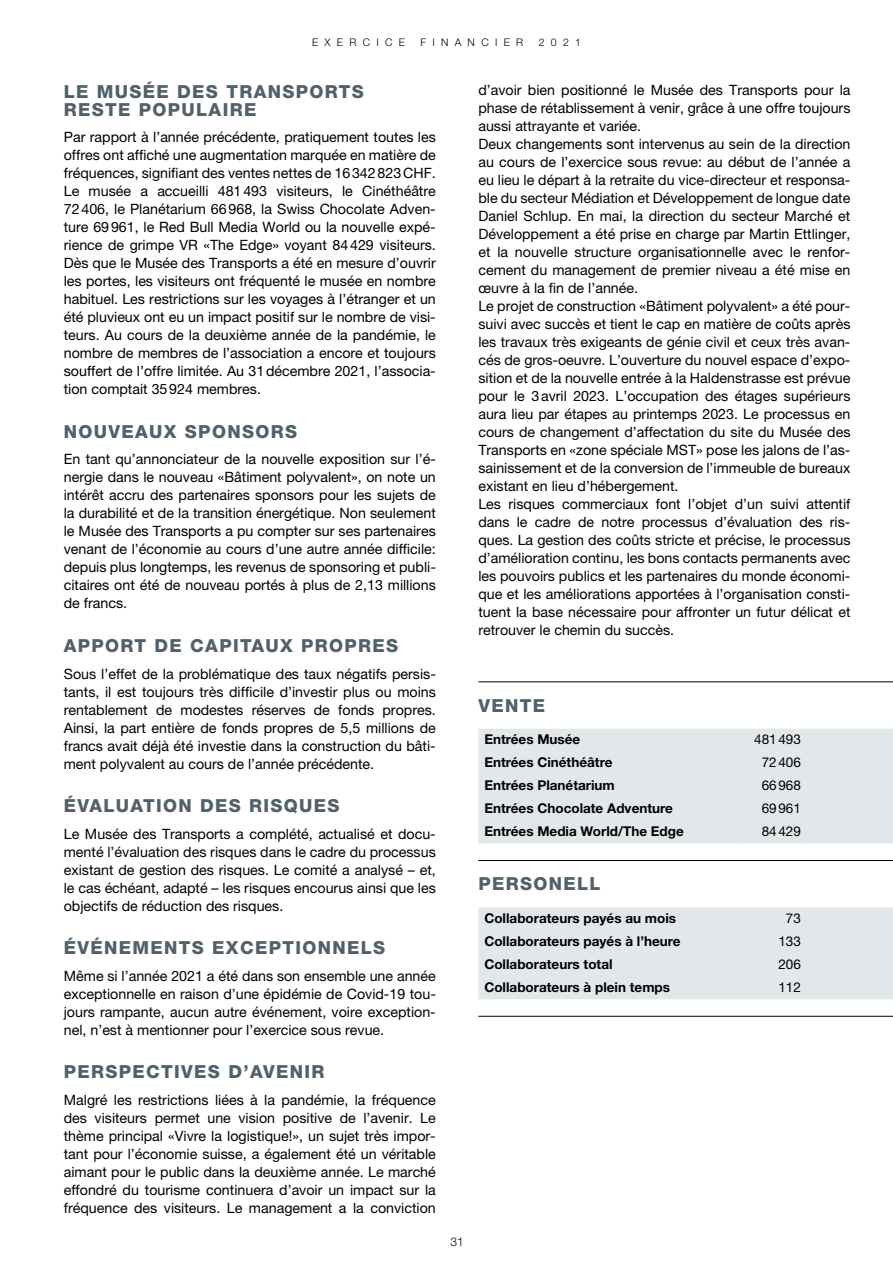
<style>
.page{position:relative;width:893px;height:1263px;background:#fff}
.page>*{position:absolute;margin:0;border:0;box-sizing:border-box;transform-origin:0 0}
.t1{font:800 18px/18px "Helvetica Neue LT Std";letter-spacing:.075em;color:#516169}
.t2{font:14.25px/18px "Helvetica Neue LT Pro";color:#000;text-align:justify}
.t3{font:700 13.5px "Helvetica Neue LT Std";color:#000}
.t4{font:13.5px "Helvetica Neue LT Pro";color:#000}
.t5{font:300 12px "Helvetica Neue LT Std";color:#000}
.t6{font:300 10.5px "Helvetica Neue LT Std";letter-spacing:.6em;color:#000}
</style>
<div class="page">
<svg style="left:478px;top:729px;width:415px;height:270px;fill:#e2e8ea"></svg>
<hr style="left:478px;top:681px;width:261px;height:1px;background:#000">
<hr style="left:739px;top:681px;width:68px;height:1px;background:#000">
<hr style="left:807px;top:681px;width:86px;height:1px;background:#000">
<hr style="left:478px;top:860px;width:261px;height:1px;background:#000">
<hr style="left:739px;top:860px;width:68px;height:1px;background:#000">
<hr style="left:807px;top:860px;width:86px;height:1px;background:#000">
<hr style="left:478px;top:1016px;width:261px;height:1px;background:#000">
<hr style="left:739px;top:1016px;width:68px;height:1px;background:#000">
<hr style="left:807px;top:1016px;width:86px;height:1px;background:#000">
<p class="t6" style="left:312px;top:36px;width:94px">EXERCICE</p>
<p class="t6" style="left:420px;top:36px;width:104px">FINANCIER</p>
<p class="t6" style="left:539px;top:36px;width:44px">2021</p>
<p class="t1" style="left:64px;top:82px;width:302px">LE MUSÉE DES TRANSPORTS<br>RESTE POPULAIRE</p>
<p class="t2" style="left:64px;top:128px;width:374px">Par rapport à l’année précédente, pratiquement toutes les offres ont affiché une augmentation marquée en matière de fréquences, signifiant des ventes nettes de 16342823CHF.<br>Le musée a accueilli 481493 visiteurs, le Cinéthéâtre 72406, le Planétarium 66968, la Swiss Chocolate Adven&shy;ture 69961, le Red Bull Media World ou la nouvelle expé&shy;rience de grimpe VR «The Edge» voyant 84429 visiteurs.<br>Dès que le Musée des Transports a été en mesure d’ouvrir les portes, les visiteurs ont fréquenté le musée en nombre habituel. Les restrictions sur les voyages à l’étranger et un été pluvieux ont eu un impact positif sur le nombre de visi&shy;teurs. Au cours de la deuxième année de la pandémie, le nombre de membres de l’association a encore et toujours souffert de l’offre limitée. Au 31décembre 2021, l’associa&shy;tion comptait 35924 membres.</p>
<p class="t1" style="left:64px;top:422px;width:235px">NOUVEAUX SPONSORS</p>
<p class="t2" style="left:64px;top:450px;width:374px">En tant qu’annonciateur de la nouvelle exposition sur l’é&shy;nergie dans le nouveau «Bâtiment polyvalent», on note un intérêt accru des partenaires sponsors pour les sujets de la durabilité et de la transition énergétique. Non seulement le Musée des Transports a pu compter sur ses partenaires venant de l’économie au cours d’une autre année difficile: depuis plus longtemps, les revenus de sponsoring et publi&shy;citaires ont été de nouveau portés à plus de 2,13 millions de francs.</p>
<p class="t1" style="left:64px;top:636px;width:336px">APPORT DE CAPITAUX PROPRES</p>
<p class="t2" style="left:64px;top:664px;width:374px">Sous l’effet de la problématique des taux négatifs persis&shy;tants, il est toujours très difficile d’investir plus ou moins rentablement de modestes réserves de fonds propres.<br>Ainsi, la part entière de fonds propres de 5,5 millions de francs avait déjà été investie dans la construction du bâti&shy;ment polyvalent au cours de l’année précédente.</p>
<p class="t1" style="left:64px;top:796px;width:277px">ÉVALUATION DES RISQUES</p>
<p class="t2" style="left:64px;top:824px;width:374px">Le Musée des Transports a complété, actualisé et docu&shy;menté l’évaluation des risques dans le cadre du processus existant de gestion des risques. Le comité a analysé – et, le cas échéant, adapté – les risques encourus ainsi que les objectifs de réduction des risques.</p>
<p class="t1" style="left:64px;top:939px;width:323px">ÉVÉNEMENTS EXCEPTIONNELS</p>
<p class="t2" style="left:64px;top:966px;width:374px">Même si l’année 2021 a été dans son ensemble une année exceptionnelle en raison d’une épidémie de Covid-19 tou&shy;jours rampante, aucun autre événement, voire exception&shy;nel, n’est à mentionner pour l’exercice sous revue.</p>
<p class="t1" style="left:64px;top:1063px;width:262px">PERSPECTIVES D’AVENIR</p>
<p class="t2" style="left:64px;top:1090px;width:374px">Malgré les restrictions liées à la pandémie, la fréquence des visiteurs permet une vision positive de l’avenir. Le thème principal «Vivre la logistique!», un sujet très impor&shy;tant pour l’économie suisse, a également été un véritable aimant pour le public dans la deuxième année. Le marché effondré du tourisme continuera d’avoir un impact sur la fréquence des visiteurs. Le management a la conviction</p>
<p class="t5" style="left:450px;top:1234px;width:15px">31</p>
<p class="t2" style="left:478px;top:81px;width:374px;text-align:left">d’avoir bien positionné le Musée des Transports pour la phase de rétablissement à venir, grâce à une offre toujours aussi attrayante et variée.<br>Deux changements sont intervenus au sein de la direction au cours de l’exercice sous revue: au début de l’année a eu lieu le départ à la retraite du vice-directeur et responsa&shy;ble du secteur Médiation et Développement de longue date Daniel Schlup. En mai, la direction du secteur Marché et Développement a été prise en charge par Martin Ettlinger, et la nouvelle structure organisationnelle avec le renfor&shy;cement du management de premier niveau a été mise en œuvre à la fin de l’année.<br>Le projet de construction «Bâtiment polyvalent» a été pour&shy;suivi avec succès et tient le cap en matière de coûts après les travaux très exigeants de génie civil et ceux très avan&shy;cés de gros-oeuvre. L’ouverture du nouvel espace d’expo&shy;sition et de la nouvelle entrée à la Haldenstrasse est prévue pour le 3avril 2023. L’occupation des étages supérieurs aura lieu par étapes au printemps 2023. Le processus en cours de changement d’affectation du site du Musée des Transports en «zone spéciale MST» pose les jalons de l’as&shy;sainissement et de la conversion de l’immeuble de bureaux existant en lieu d’hébergement.<br>Les risques commerciaux font l’objet d’un suivi attentif dans le cadre de notre processus d’évaluation des ris&shy;ques. La gestion des coûts stricte et précise, le processus d’amélioration continu, les bons contacts permanents avec les pouvoirs publics et les partenaires du monde économi&shy;que et les améliorations apportées à l’organisation consti&shy;tuent la base nécessaire pour affronter un futur délicat et retrouver le chemin du succès.</p>
<p class="t1" style="left:478px;top:696px;width:68px">VENTE</p>
<p class="t3" style="left:484px;top:731px;width:98px">Entrées Musée</p>
<p class="t4" style="left:754px;top:731px;width:48px">481493</p>
<p class="t3" style="left:484px;top:754px;width:130px">Entrées Cinéthéâtre</p>
<p class="t4" style="left:762px;top:754px;width:41px">72406</p>
<p class="t3" style="left:484px;top:777px;width:132px">Entrées Planétarium</p>
<p class="t4" style="left:762px;top:777px;width:41px">66968</p>
<p class="t3" style="left:484px;top:800px;width:190px">Entrées Chocolate Adventure</p>
<p class="t4" style="left:762px;top:800px;width:41px">69961</p>
<p class="t3" style="left:484px;top:823px;width:201px">Entrées Media World/The Edge</p>
<p class="t4" style="left:762px;top:823px;width:41px">84429</p>
<p class="t1" style="left:478px;top:875px;width:124px">PERSONELL</p>
<p class="t3" style="left:484px;top:910px;width:193px">Collaborateurs payés au mois</p>
<p class="t4" style="left:786px;top:910px;width:17px">73</p>
<p class="t3" style="left:484px;top:933px;width:198px">Collaborateurs payés à l’heure</p>
<p class="t4" style="left:778px;top:933px;width:24px">133</p>
<p class="t3" style="left:484px;top:956px;width:130px">Collaborateurs total</p>
<p class="t4" style="left:778px;top:956px;width:24px">206</p>
<p class="t3" style="left:484px;top:979px;width:187px">Collaborateurs à plein temps</p>
<p class="t4" style="left:778px;top:979px;width:24px">112</p>
</div>
